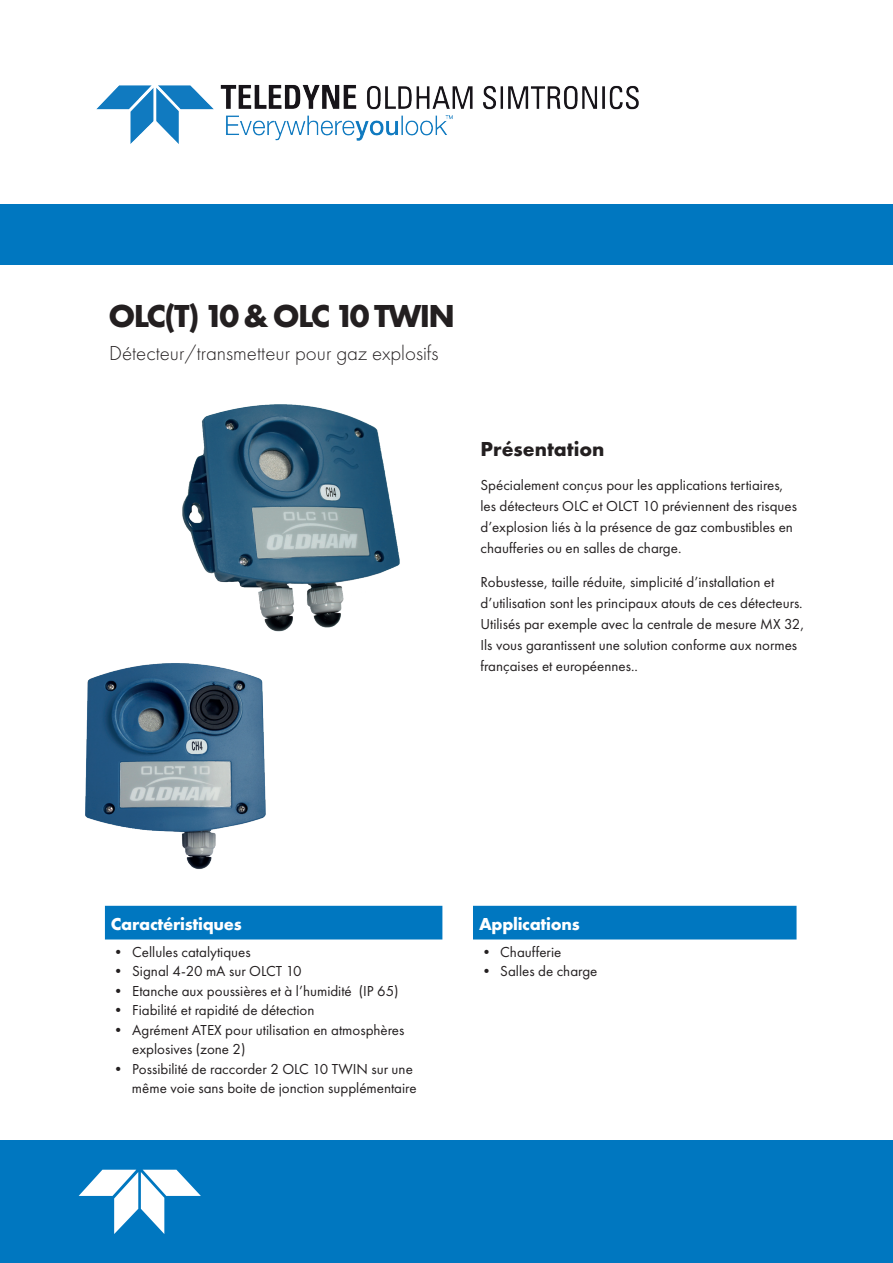
<style>
.page{position:relative;width:893px;height:1263px;background:#fff}
.page>*{position:absolute;margin:0;border:0;box-sizing:border-box;transform-origin:0 0}
.t1{font:700 33px "Futura PT";letter-spacing:-.05em;color:#231f20}
.t2{font:300 21px "Futura PT";color:#231f20}
.t3{font:700 21px "Futura PT";color:#231f20}
.t4{font:700 18px "Futura PT";letter-spacing:-.015em;color:#fff}
.t5{font:15px/21px "Futura PT";color:#231f20}
</style>
<div class="page">
<img style="left:85px;top:663px;width:181px;height:207px">
<img style="left:182px;top:404px;width:218px;height:228px">
<img style="left:96px;top:85px;width:543px;height:59px">
<div style="left:0;top:205px;width:893px;height:60px;background:#0077c0"></div>
<div style="left:0;top:1140px;width:892px;height:123px;background:#0077c0"></div>
<svg style="left:79px;top:1170px;width:122px;height:64px"></svg>
<div style="left:105px;top:906px;width:691px;height:33px;background:#0077c0"></div>
<h1 class="t1" style="left:108px;top:295px;width:348px">OLC(T) 10 &amp; OLC 10 TWIN</h1>
<h2 class="t2" style="left:109px;top:341px;width:331px">Détecteur/transmetteur pour gaz explosifs</h2>
<h2 class="t3" style="left:480px;top:436px;width:126px">Présentation</h2>
<p class="t5" style="left:480px;top:474px;width:318px">Spécialement conçus pour les applications tertiaires, les détecteurs OLC et OLCT 10 préviennent des risques d’explosion liés à la présence de gaz combustibles en chaufferies ou en salles de charge.</p>
<p class="t5" style="left:480px;top:571px;width:325px">Robustesse, taille réduite, simplicité d’installation et d’utilisation sont les principaux atouts de ces détecteurs.<br>Utilisés par exemple avec la centrale de mesure MX 32, Ils vous garantissent une solution conforme aux normes françaises et européennes..</p>
<p class="t4" style="left:111px;top:912px;width:132px">Caractéristiques</p>
<p class="t4" style="left:479px;top:912px;width:102px">Applications</p>
<p class="t5" style="left:111px;top:941px;width:141px">• Cellules catalytiques</p>
<p class="t5" style="left:111px;top:961px;width:192px">• Signal 4-20 mA sur OLCT 10</p>
<p class="t5" style="left:111px;top:980px;width:289px">• Etanche aux poussières et à l’humidité (IP 65)</p>
<p class="t5" style="left:111px;top:1000px;width:205px">• Fiabilité et rapidité de détection</p>
<p class="t5" style="left:132px;top:1020px;width:274px;line-height:19.5px;text-indent:-21px">• Agrément ATEX pour utilisation en atmosphères explosives (zone 2)</p>
<p class="t5" style="left:111px;top:1059px;width:307px;line-height:19.5px;text-align:right">• Possibilité de raccorder 2 OLC 10 TWIN sur une même voie sans boite de jonction supplémentaire</p>
<p class="t5" style="left:479px;top:941px;width:84px">• Chaufferie</p>
<p class="t5" style="left:479px;top:961px;width:120px">• Salles de charge</p>
</div>
